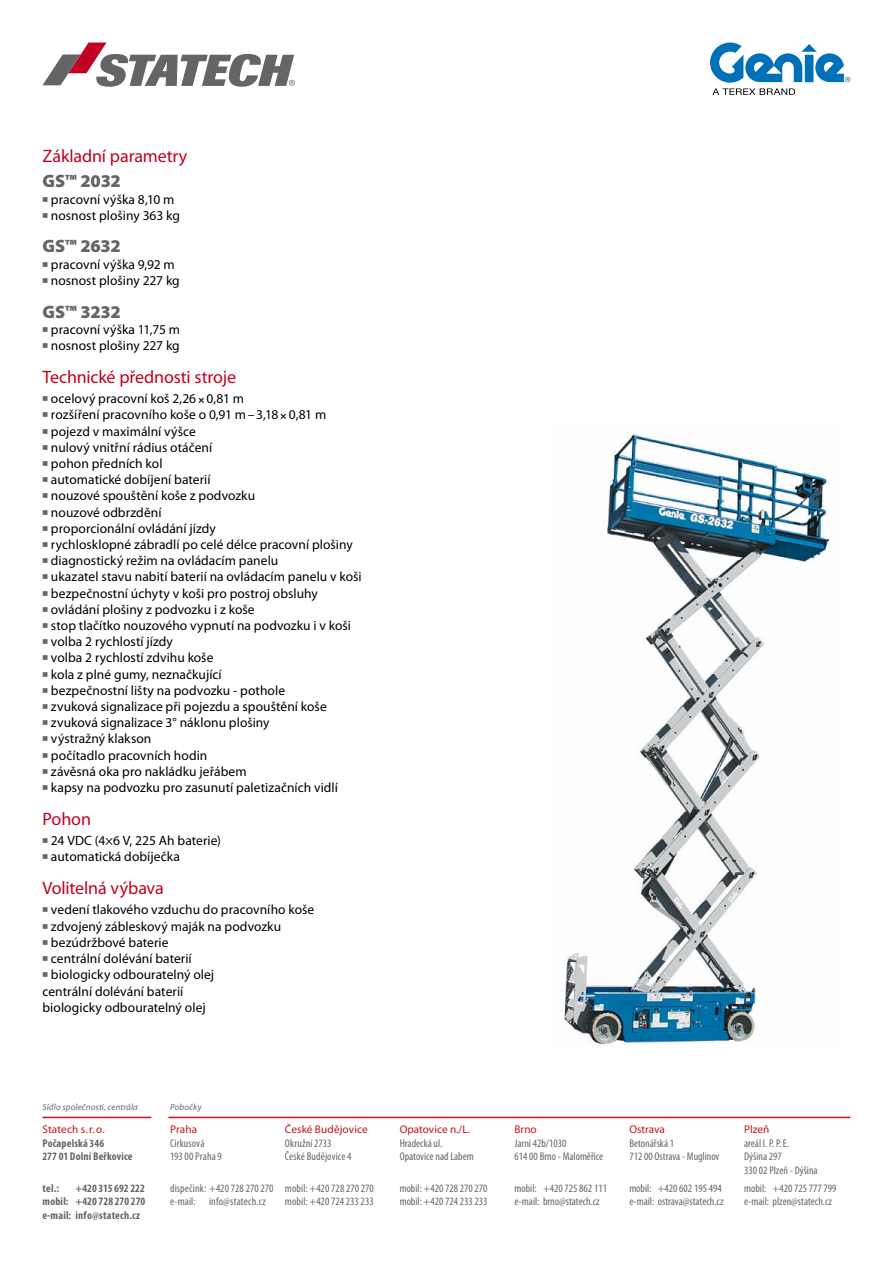
<style>
.page{position:relative;width:893px;height:1263px;background:#fff}
.page>*{position:absolute;margin:0;border:0;box-sizing:border-box;transform-origin:0 0}
.t1{font:18px "Myriad Pro";letter-spacing:-.01em;color:#c10222}
.t2{font:900 18px "Myriad Pro";letter-spacing:-.015em;color:#646567}
.t3{font:13.5px/16.2px "Myriad Pro";letter-spacing:.005em;color:#000}
.t4{font:condensed 11.25px/13.5px "Myriad Pro";color:#666668}
.t5{font:700 condensed 11.25px/13.5px "Myriad Pro";letter-spacing:.015em;color:#666668}
.t6{font:11.25px "Myriad Pro";color:#bf1620}
.t7{font:italic 9px "Myriad Pro";letter-spacing:.015em;color:#666668}
</style>
<div class="page">
<svg style="left:43px;top:43px;width:252px;height:44px"></svg>
<img style="left:564px;top:431px;width:266px;height:614px">
<svg style="left:710px;top:43px;width:140px;height:52px"></svg>
<hr style="left:43px;top:1117px;width:108px;height:1px;background:#bf1620">
<hr style="left:168px;top:1117px;width:682px;height:1px;background:#bf1620">
<h1 class="t1" style="left:43px;top:146px;width:146px">Základní parametry</h1>
<h1 class="t2" style="left:43px;top:171px;width:80px">GS™ 2032</h1>
<p class="t3" style="left:51px;top:191px;width:130px">pracovní výška 8,10 m nosnost plošiny 363 kg</p>
<h1 class="t2" style="left:43px;top:236px;width:80px">GS™ 2632</h1>
<p class="t3" style="left:51px;top:256px;width:130px">pracovní výška 9,92 m nosnost plošiny 227 kg</p>
<h1 class="t2" style="left:43px;top:301px;width:80px">GS™ 3232</h1>
<p class="t3" style="left:51px;top:321px;width:131px">pracovní výška 11,75 m nosnost plošiny 227 kg</p>
<h1 class="t1" style="left:43px;top:367px;width:195px">Technické přednosti stroje</h1>
<p class="t3" style="left:51px;top:391px;width:312px">ocelový pracovní koš 2,26 0,81 m<br>rozšíření pracovního koše o 0,91 m–3,18 0,81 m pojezd v maximální výšce<br>nulový vnitřní rádius otáčení<br>pohon předních kol<br>automatické dobíjení baterií<br>nouzové spouštění koše z podvozku<br>nouzové odbrzdění<br>proporcionální ovládání jízdy<br>rychlosklopné zábradlí po celé délce pracovní plošiny diagnostický režim na ovládacím panelu<br>ukazatel stavu nabití baterií na ovládacím panelu v koši bezpečnostní úchyty v koši pro postroj obsluhy ovládání plošiny z podvozku i z koše<br>stop tlačítko nouzového vypnutí na podvozku i v koši volba 2 rychlostí jízdy<br>volba 2 rychlostí zdvihu koše<br>kola z plné gumy, neznačkující<br>bezpečnostní lišty na podvozku - pothole<br>zvuková signalizace při pojezdu a spouštění koše zvuková signalizace 3° náklonu plošiny<br>výstražný klakson<br>počítadlo pracovních hodin<br>závěsná oka pro nakládku jeřábem<br>kapsy na podvozku pro zasunutí paletizačních vidlí</p>
<h1 class="t1" style="left:43px;top:809px;width:50px">Pohon</h1>
<p class="t3" style="left:51px;top:833px;width:172px">24 VDC (4×6 V, 225 Ah baterie) automatická dobíječka</p>
<h1 class="t1" style="left:43px;top:878px;width:123px">Volitelná výbava</h1>
<p class="t3" style="left:51px;top:902px;width:265px">vedení tlakového vzduchu do pracovního koše</p>
<p class="t3" style="left:51px;top:918px;width:232px">zdvojený zábleskový maják na podvozku</p>
<p class="t3" style="left:51px;top:934px;width:119px">bezúdržbové baterie</p>
<p class="t3" style="left:51px;top:951px;width:142px">centrální dolévání baterií</p>
<p class="t3" style="left:51px;top:967px;width:165px">biologicky odbouratelný olej</p>
<p class="t3" style="left:43px;top:983px;width:142px">centrální dolévání baterií</p>
<p class="t3" style="left:43px;top:999px;width:165px">biologicky odbouratelný olej</p>
<p class="t7" style="left:43px;top:1102px;width:97px">Sídlo společnosti, centrála</p>
<p class="t7" style="left:170px;top:1102px;width:33px">Pobočky</p>
<p class="t6" style="left:43px;top:1123px;width:64px">Statech s.r.o.</p>
<p class="t5" style="left:43px;top:1136px;width:92px">Počapelská 346<br>277 01 Dolní Beřkovice</p>
<p class="t5" style="left:43px;top:1181px;width:18px">tel.:</p>
<p class="t6" style="left:170px;top:1123px;width:29px">Praha</p>
<p class="t4" style="left:170px;top:1136px;width:53px">Cirkusová<br>193 00 Praha 9</p>
<p class="t4" style="left:170px;top:1181px;width:105px">dispečink: +420 728 270 270 e-mail: info@statech.cz</p>
<p class="t5" style="left:43px;top:1181px;width:104px;text-align:justify;text-indent:33px">+420 315 692 222 mobil: +420 728 270 270 e-mail: info@statech.cz</p>
<p class="t6" style="left:285px;top:1123px;width:84px">České Budějovice</p>
<p class="t4" style="left:285px;top:1136px;width:68px">Okružní 2733<br>České Budějovice 4</p>
<p class="t4" style="left:285px;top:1181px;width:90px">mobil: +420 728 270 270 mobil: +420 724 233 233</p>
<p class="t6" style="left:400px;top:1123px;width:72px">Opatovice n./L.</p>
<p class="t4" style="left:400px;top:1136px;width:76px">Hradecká ul.<br>Opatovice nad Labem</p>
<p class="t4" style="left:400px;top:1181px;width:89px">mobil: +420 728 270 270 mobil: +420 724 233 233</p>
<p class="t6" style="left:514px;top:1123px;width:24px">Brno</p>
<p class="t4" style="left:514px;top:1136px;width:90px">Jarní 42b/1030<br>614 00 Brno - Maloměřice</p>
<p class="t4" style="left:514px;top:1181px;width:94px">mobil: +420 725 862 111 e-mail: brno@statech.cz</p>
<p class="t6" style="left:629px;top:1123px;width:37px">Ostrava</p>
<p class="t4" style="left:629px;top:1136px;width:92px">Betonářská 1<br>712 00 Ostrava - Muglinov</p>
<p class="t4" style="left:629px;top:1181px;width:96px">mobil: +420 602 195 494 e-mail: ostrava@statech.cz</p>
<p class="t6" style="left:744px;top:1123px;width:27px">Plzeň</p>
<p class="t4" style="left:744px;top:1136px;width:75px">areál I. P. P. E.<br>Dýšina 297<br>330 02 Plzeň - Dýšina</p>
<p class="t4" style="left:744px;top:1181px;width:94px">mobil: +420 725 777 799 e-mail: plzen@statech.cz</p>
</div>
